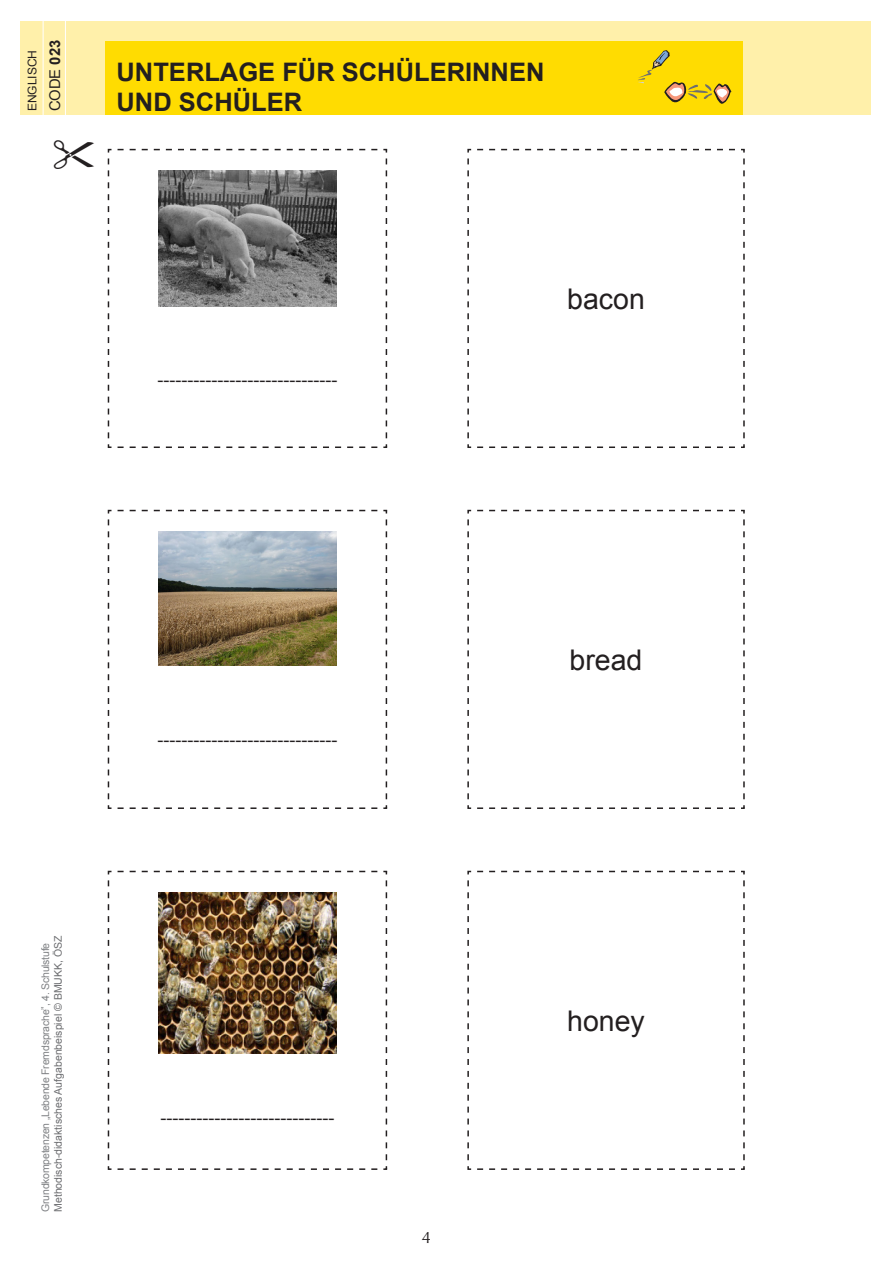
<style>
.page{position:relative;width:893px;height:1263px;background:#fff}
.page>*{position:absolute;margin:0;border:0;box-sizing:border-box;transform-origin:0 0}
.t1{font:28.5px "Arial";color:#231f20}
.t2{font:700 25.5px/30.6px "Arial";color:#231f20}
.t3{font:18px "Arial";color:#231f20}
.t4{font:16.5px "Optima";color:#231f20}
.t5{font:14.85px "Arial";color:#231f20}
.t6{font:12px "Arial";color:#231f20}
.t7{font:10.5px "Arial";letter-spacing:-.02em;color:#808285}
.t8{font:10.5px "Arial";color:#6c6d70}
.s1{font-weight:700}
</style>
<div class="page">
<div style="left:20px;top:21px;width:850px;height:94px;background:#fff0aa"></div>
<div style="left:105px;top:42px;width:638px;height:73px;background:#ffdc01"></div>
<hr style="left:43px;top:20px;width:1px;height:127px;background:#fff">
<hr style="left:65px;top:20px;width:1px;height:127px;background:#fff">
<svg style="left:107px;top:148px;width:281px;height:291px"></svg>
<svg style="left:386px;top:150px;width:1px;height:288px"></svg>
<svg style="left:467px;top:148px;width:278px;height:291px"></svg>
<svg style="left:477px;top:149px;width:268px;height:289px"></svg>
<svg style="left:107px;top:444px;width:281px;height:4px"></svg>
<svg style="left:467px;top:444px;width:278px;height:4px"></svg>
<svg style="left:107px;top:509px;width:281px;height:291px"></svg>
<svg style="left:386px;top:510px;width:1px;height:289px"></svg>
<svg style="left:467px;top:509px;width:278px;height:291px"></svg>
<svg style="left:477px;top:510px;width:268px;height:289px"></svg>
<svg style="left:107px;top:805px;width:281px;height:4px"></svg>
<svg style="left:467px;top:805px;width:278px;height:4px"></svg>
<svg style="left:107px;top:870px;width:281px;height:291px"></svg>
<svg style="left:386px;top:871px;width:1px;height:289px"></svg>
<svg style="left:467px;top:870px;width:278px;height:291px"></svg>
<svg style="left:477px;top:871px;width:268px;height:289px"></svg>
<svg style="left:107px;top:1166px;width:281px;height:4px"></svg>
<svg style="left:467px;top:1166px;width:278px;height:4px"></svg>
<img style="left:158px;top:171px;width:179px;height:135px">
<img style="left:158px;top:532px;width:179px;height:134px">
<img style="left:159px;top:893px;width:177px;height:161px">
<svg style="left:638px;top:50px;width:94px;height:54px"></svg>
<p class="t5" style="left:45px;top:111px;width:73px;rotate:-90deg">CODE <span class="s1">023</span></p>
<p class="t6" style="left:25px;top:111px;width:63px;rotate:-90deg">ENGLISCH</p>
<h2 class="t2" style="left:117px;top:57px;width:429px">UNTERLAGE FÜR SCHÜLERINNEN<br>UND SCHÜLER</h2>
<p class="t3" style="left:158px;top:368px;width:181px">------------------------------</p>
<h1 class="t1" style="left:567px;top:280px;width:79px">bacon</h1>
<p class="t7" style="left:39px;top:1212px;width:271px;rotate:-90deg">Grundkompetenzen „Lebende Fremdsprache”, 4. Schulstufe</p>
<p class="t8" style="left:51px;top:1212px;width:278px;rotate:-90deg">Methodisch-didaktisches Aufgabenbeispiel © BMUKK, ÖSZ</p>
<p class="t3" style="left:158px;top:728px;width:181px">------------------------------</p>
<p class="t3" style="left:161px;top:1106px;width:175px">-----------------------------</p>
<p class="t4" style="left:422px;top:1228px;width:11px">4</p>
<h1 class="t1" style="left:570px;top:641px;width:74px">bread</h1>
<h1 class="t1" style="left:567px;top:1002px;width:79px">honey</h1>
</div>
